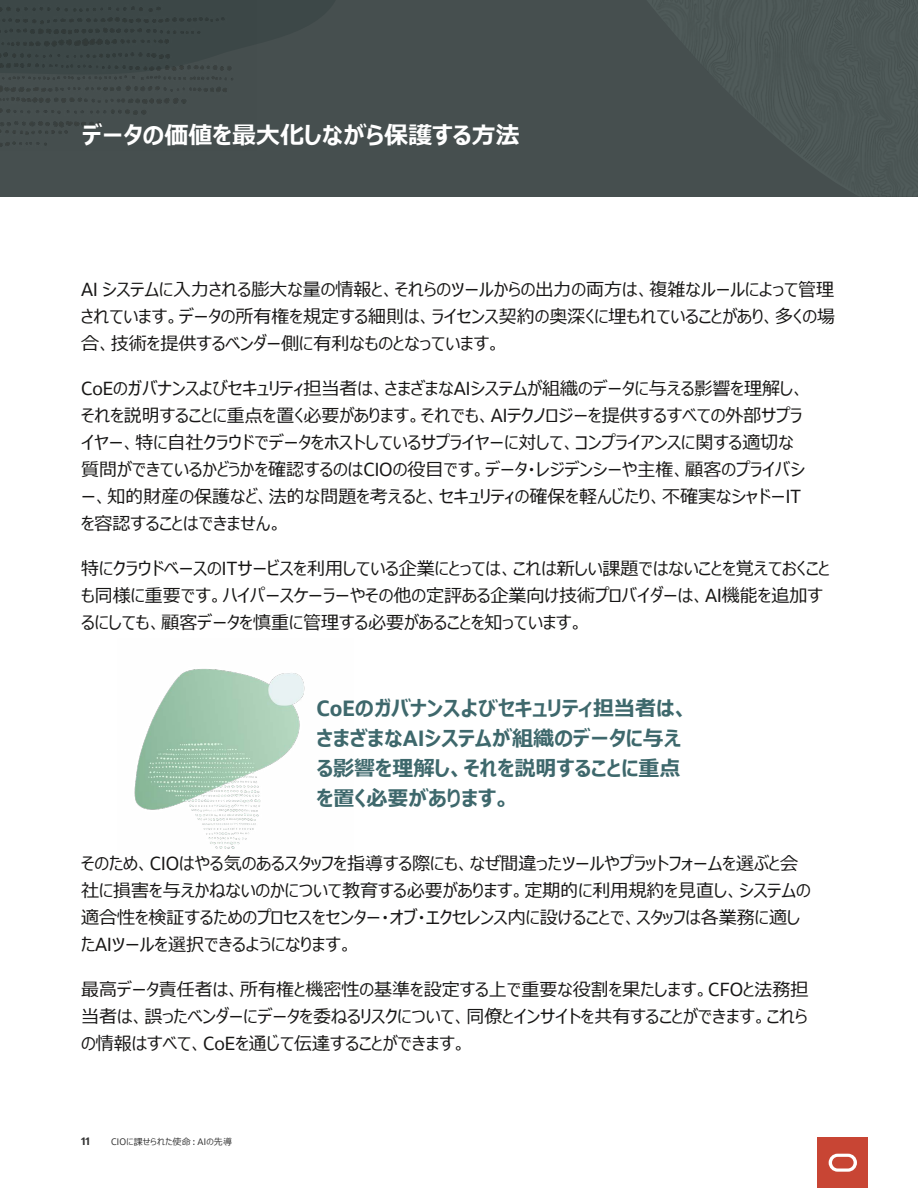
<style>
.page{position:relative;width:918px;height:1188px;background:#fff}
.page>*{position:absolute;margin:0;border:0;box-sizing:border-box;transform-origin:0 0}
.A__Subhead_chapters{font:700 24px "Meiryo UI";color:#fff}
.Component_Body_Copy_Bold{font:700 21px/30px "Meiryo UI";color:#3e686c}
.A__Body_Text{font:18px/27px "Meiryo UI";color:#171615}
.t1{font:700 10.5px "Oracle Sans";color:#333}
.t2{font:9px "Meiryo UI";letter-spacing:.025em;color:#333}
.s1{font-family:"Oracle Sans"}
</style>
<div class="page">
<div style="left:0;top:0;width:918px;height:196px;background:#464f4f"></div>
<img style="left:647px;top:0;width:271px;height:196px">
<img style="left:0;top:6px;width:233px;height:141px">
<img style="left:134px;top:669px;width:171px;height:180px">
<div style="left:818px;top:1137px;width:50px;height:51px;background:#c84534"></div>
<svg style="left:829px;top:1154px;width:28px;height:18px"></svg>
<p class="A__Subhead_chapters" style="left:82px;top:118px;width:439px">データの価値を最大化しながら保護する方法</p>
<p class="A__Body_Text" style="left:81px;top:277px;width:756px;text-align:justify"><span class="s1">AI</span> システムに入力される膨大な量の情報と、それらのツールからの出力の両方は、複雑なルールによって管理されています。データの所有権を規定する細則は、ライセンス契約の奥深くに埋もれていることがあり、多くの場合、技術を提供するベンダー側に有利なものとなっています。</p>
<p class="A__Body_Text" style="left:81px;top:376px;width:726px"><span class="s1">CoE</span>のガバナンスよびセキュリティ担当者は、さまざまな<span class="s1">AI</span>システムが組織のデータに与える影響を理解し、それを説明することに重点を置く必要があります。それでも、<span class="s1">AI</span>テクノロジーを提供するすべての外部サプライヤー、特に自社クラウドでデータをホストしているサプライヤーに対して、コンプライアンスに関する適切な質問ができているかどうかを確認するのは<span class="s1">CIO</span>の役目です。データ・レジデンシーや主権、顧客のプライバシー、知的財産の保護など、法的な問題を考えると、セキュリティの確保を軽んじたり、不確実なシャドー<span class="s1">IT</span>を容認することはできません。</p>
<p class="A__Body_Text" style="left:81px;top:556px;width:750px">特にクラウドベースの<span class="s1">IT</span>サービスを利用している企業にとっては、これは新しい課題ではないことを覚えておくことも同様に重要です。ハイパースケーラーやその他の定評ある企業向け技術プロバイダーは、<span class="s1">AI</span>機能を追加するにしても、顧客データを慎重に管理する必要があることを知っています。</p>
<p class="Component_Body_Copy_Bold" style="left:316px;top:694px;width:374px"><span class="s1">CoE</span>のガバナンスよびセキュリティ担当者は、さまざまな<span class="s1">AI</span>システムが組織のデータに与える影響を理解し、それを説明することに重点を置く必要があります。</p>
<p class="A__Body_Text" style="left:81px;top:851px;width:731px">そのため、<span class="s1">CIO</span>はやる気のあるスタッフを指導する際にも、なぜ間違ったツールやプラットフォームを選ぶと会社に損害を与えかねないのかについて教育する必要があります。定期的に利用規約を見直し、システムの適合性を検証するためのプロセスをセンター・オブ・エクセレンス内に設けることで、スタッフは各業務に適した<span class="s1">AI</span>ツールを選択できるようになります。</p>
<p class="A__Body_Text" style="left:81px;top:977px;width:729px;text-align:justify">最高データ責任者は、所有権と機密性の基準を設定する上で重要な役割を果たします。<span class="s1">CFO</span>と法務担当者は、誤ったベンダーにデータを委ねるリスクについて、同僚とインサイトを共有することができます。これらの情報はすべて、<span class="s1">CoE</span>を通じて伝達することができます。</p>
<p class="t1" style="left:81px;top:1135px;width:10px">11</p>
<p class="t2" style="left:111px;top:1136px;width:123px"><span class="s1">CIO</span>に課せられた使命：<span class="s1">AI</span>の先導</p>
</div>
